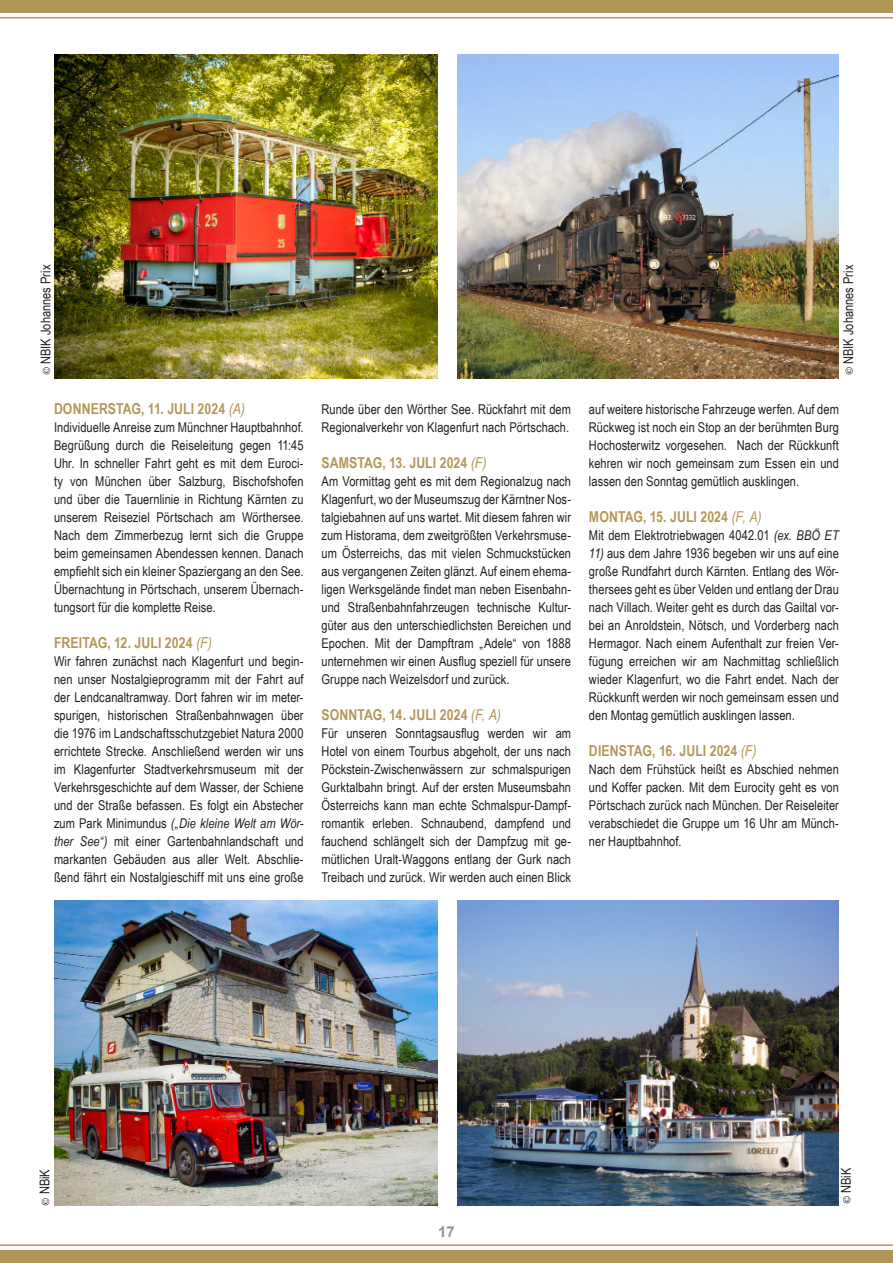
<style>
.page{position:relative;width:893px;height:1263px;background:#fff}
.page>*{position:absolute;margin:0;border:0;box-sizing:border-box;transform-origin:0 0}
._11_Datum_im_Fliesstext_R{font:700 15px "Arial Narrow";letter-spacing:.005em;color:#b39758}
.t1{font:700 15px "Arial";color:#939598}
._10_Fliesstext_R{font:13.5px/18px "Arial Narrow";letter-spacing:.005em;color:#231f20;text-align:justify}
.s1{font-family:"Minion Pro";font-size:12px}
.s2{font-weight:400;font-style:italic}
.s3{font-style:italic}
</style>
<div class="page">
<hr style="left:0;top:684px;width:1px;height:561px;background:#d1d2d4">
<div style="left:0;top:0;width:893px;height:13px;background:#b39758"></div>
<hr style="left:0;top:17px;width:893px;height:1px;background:#b39758">
<hr style="left:0;top:1244px;width:893px;height:2px;background:#b39758">
<div style="left:0;top:1250px;width:893px;height:13px;background:#b39758"></div>
<img style="left:54px;top:54px;width:383px;height:324px">
<img style="left:457px;top:54px;width:382px;height:324px">
<img style="left:54px;top:900px;width:383px;height:305px">
<img style="left:457px;top:900px;width:382px;height:305px">
<p class="_10_Fliesstext_R" style="left:36px;top:375px;width:112px;rotate:-90deg"><span class="s1">©</span> NBIK Johannes Prix</p>
<p class="_10_Fliesstext_R" style="left:839px;top:375px;width:112px;rotate:-90deg"><span class="s1">©</span> NBIK Johannes Prix</p>
<p class="_11_Datum_im_Fliesstext_R" style="left:54px;top:397px;width:192px">DONNERSTAG, 11. JULI 2024 <span class="s2">(A)</span></p>
<p class="_10_Fliesstext_R" style="left:54px;top:418px;width:251px">Individuelle Anreise zum Münchner Hauptbahnhof.<br>Begrüßung durch die Reiseleitung gegen 11:45<br>Uhr. In schneller Fahrt geht es mit dem Euroci&shy;ty von München über Salzburg, Bischofshofen und über die Tauernlinie in Richtung Kärnten zu unserem Reiseziel Pörtschach am Wörthersee.<br>Nach dem Zimmerbezug lernt sich die Gruppe beim gemeinsamen Abendessen kennen. Danach empfiehlt sich ein kleiner Spaziergang an den See.<br>Übernachtung in Pörtschach, unserem Übernach&shy;tungsort für die komplette Reise.</p>
<p class="_11_Datum_im_Fliesstext_R" style="left:54px;top:631px;width:159px">FREITAG, 12. JULI 2024 <span class="s2">(F)</span></p>
<p class="_10_Fliesstext_R" style="left:54px;top:652px;width:251px">Wir fahren zunächst nach Klagenfurt und begin&shy;nen unser Nostalgieprogramm mit der Fahrt auf der Lendcanaltramway. Dort fahren wir im meter&shy;spurigen, historischen Straßenbahnwagen über die 1976 im Landschaftsschutzgebiet Natura 2000 errichtete Strecke. Anschließend werden wir uns im Klagenfurter Stadtverkehrsmuseum mit der Verkehrsgeschichte auf dem Wasser, der Schiene und der Straße befassen. Es folgt ein Abstecher zum Park Minimundus <span class="s3">(„Die kleine Welt am Wör&shy;ther See“)</span> mit einer Gartenbahnlandschaft und markanten Gebäuden aus aller Welt. Abschlie&shy;ßend fährt ein Nostalgieschiff mit uns eine große</p>
<p class="_10_Fliesstext_R" style="left:321px;top:400px;width:251px">Runde über den Wörther See. Rückfahrt mit dem<br>Regionalverkehr von Klagenfurt nach Pörtschach.</p>
<p class="_11_Datum_im_Fliesstext_R" style="left:321px;top:451px;width:167px">SAMSTAG, 13. JULI 2024 <span class="s2">(F)</span></p>
<p class="_10_Fliesstext_R" style="left:321px;top:472px;width:251px">Am Vormittag geht es mit dem Regionalzug nach Klagenfurt, wo der Museumszug der Kärntner Nos&shy;talgiebahnen auf uns wartet. Mit diesem fahren wir zum Historama, dem zweitgrößten Verkehrsmuse&shy;um Österreichs, das mit vielen Schmuckstücken aus vergangenen Zeiten glänzt. Auf einem ehema&shy;ligen Werksgelände findet man neben Eisenbahn&shy;und Straßenbahnfahrzeugen technische Kultur&shy;güter aus den unterschiedlichsten Bereichen und Epochen. Mit der Dampftram „Adele“ von 1888 unternehmen wir einen Ausflug speziell für unsere Gruppe nach Weizelsdorf und zurück.</p>
<p class="_11_Datum_im_Fliesstext_R" style="left:321px;top:703px;width:181px">SONNTAG, 14. JULI 2024 <span class="s2">(F, A)</span></p>
<p class="_10_Fliesstext_R" style="left:321px;top:724px;width:251px">Für unseren Sonntagsausflug werden wir am Hotel von einem Tourbus abgeholt, der uns nach Pöckstein-Zwischenwässern zur schmalspurigen Gurktalbahn bringt. Auf der ersten Museumsbahn Österreichs kann man echte Schmalspur-Dampf&shy;romantik erleben. Schnaubend, dampfend und fauchend schlängelt sich der Dampfzug mit ge&shy;mütlichen Uralt-Waggons entlang der Gurk nach Treibach und zurück. Wir werden auch einen Blick</p>
<p class="_10_Fliesstext_R" style="left:589px;top:400px;width:251px">auf weitere historische Fahrzeuge werfen. Auf dem Rückweg ist noch ein Stop an der berühmten Burg Hochosterwitz vorgesehen. Nach der Rückkunft kehren wir noch gemeinsam zum Essen ein und lassen den Sonntag gemütlich ausklingen.</p>
<p class="_11_Datum_im_Fliesstext_R" style="left:589px;top:505px;width:174px">MONTAG, 15. JULI 2024 <span class="s2">(F, A)</span></p>
<p class="_10_Fliesstext_R" style="left:589px;top:526px;width:251px">Mit dem Elektrotriebwagen 4042.01 <span class="s3">(ex. BBÖ ET</span></p>
<p class="_10_Fliesstext_R" style="left:589px;top:544px;width:252px"><span class="s3">11)</span> aus dem Jahre 1936 begeben wir uns auf eine große Rundfahrt durch Kärnten. Entlang des Wör&shy;thersees geht es über Velden und entlang der Drau nach Villach. Weiter geht es durch das Gailtal vor&shy;bei an Anroldstein, Nötsch, und Vorderberg nach Hermagor. Nach einem Aufenthalt zur freien Ver&shy;fügung erreichen wir am Nachmittag schließlich wieder Klagenfurt, wo die Fahrt endet. Nach der Rückkunft werden wir noch gemeinsam essen und den Montag gemütlich ausklingen lassen.</p>
<p class="_11_Datum_im_Fliesstext_R" style="left:589px;top:739px;width:169px">DIENSTAG, 16. JULI 2024 <span class="s2">(F)</span></p>
<p class="_10_Fliesstext_R" style="left:589px;top:760px;width:251px">Nach dem Frühstück heißt es Abschied nehmen und Koffer packen. Mit dem Eurocity geht es von Pörtschach zurück nach München. Der Reiseleiter verabschiedet die Gruppe um 16 Uhr am Münch&shy;ner Hauptbahnhof.</p>
<p class="_10_Fliesstext_R" style="left:35px;top:1205px;width:38px;rotate:-90deg"><span class="s1">©</span> NBiK</p>
<p class="t1" style="left:438px;top:1221px;width:18px">17</p>
<p class="_10_Fliesstext_R" style="left:836px;top:1204px;width:38px;rotate:-90deg"><span class="s1">©</span> NBiK</p>
</div>
